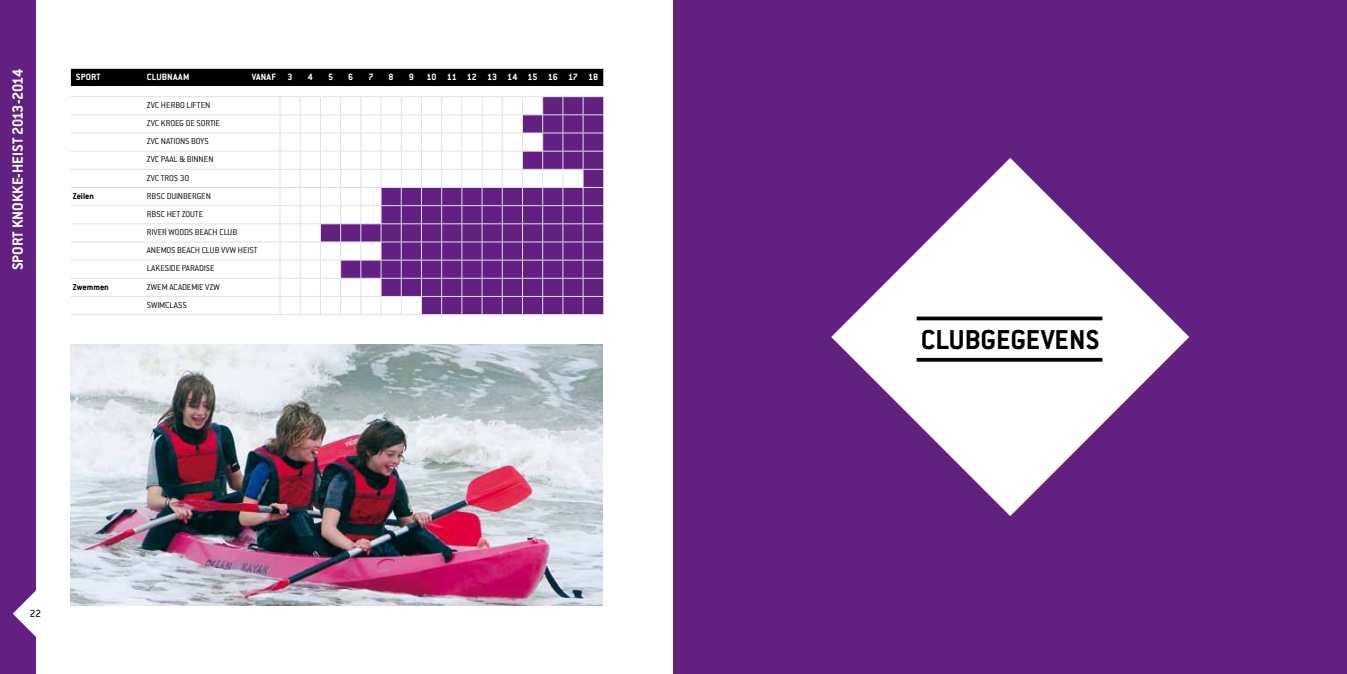
<style>
.page{position:relative;width:1347px;height:674px;background:#fff}
.page>*{position:absolute;margin:0;border:0;box-sizing:border-box;transform-origin:0 0}
.t1{font:700 30px "Conduit ITC Std";color:#000}
.t2{font:700 16.25px "Conduit ITC Std";letter-spacing:-.01em;color:#fff}
.t3{font:11.25px "Conduit ITC Std";color:#000}
.t4{font:700 10px "Conduit ITC Std";letter-spacing:.005em;color:#fff}
.t5{font:300 9.38px/18.1px "Conduit ITC Std";letter-spacing:-.005em;color:#000}
.t6{font:700 9.38px "Conduit ITC Std";color:#000}
</style>
<div class="page">
<div style="left:0;top:0;width:35px;height:673px;background:#622181"></div>
<svg style="left:13px;top:575px;width:76px;height:76px"></svg>
<div style="left:71px;top:69px;width:532px;height:17px;background:#000"></div>
<hr style="left:71px;top:96px;width:71px;height:1px;background:#e5ddec">
<hr style="left:142px;top:96px;width:138px;height:1px;background:#e5ddec">
<hr style="left:71px;top:114px;width:71px;height:1px;background:#e5ddec">
<hr style="left:142px;top:114px;width:138px;height:1px;background:#e5ddec">
<hr style="left:71px;top:133px;width:71px;height:1px;background:#e5ddec">
<hr style="left:142px;top:133px;width:138px;height:1px;background:#e5ddec">
<hr style="left:71px;top:151px;width:71px;height:1px;background:#e5ddec">
<hr style="left:142px;top:151px;width:138px;height:1px;background:#e5ddec">
<hr style="left:71px;top:169px;width:71px;height:1px;background:#e5ddec">
<hr style="left:142px;top:169px;width:138px;height:1px;background:#e5ddec">
<hr style="left:71px;top:187px;width:71px;height:1px;background:#e5ddec">
<hr style="left:142px;top:187px;width:138px;height:1px;background:#e5ddec">
<hr style="left:71px;top:205px;width:71px;height:1px;background:#e5ddec">
<hr style="left:142px;top:205px;width:138px;height:1px;background:#e5ddec">
<hr style="left:71px;top:223px;width:71px;height:1px;background:#e5ddec">
<hr style="left:142px;top:223px;width:138px;height:1px;background:#e5ddec">
<hr style="left:71px;top:241px;width:71px;height:1px;background:#e5ddec">
<hr style="left:142px;top:241px;width:138px;height:1px;background:#e5ddec">
<hr style="left:71px;top:260px;width:71px;height:1px;background:#e5ddec">
<hr style="left:142px;top:260px;width:138px;height:1px;background:#e5ddec">
<hr style="left:71px;top:278px;width:71px;height:1px;background:#e5ddec">
<hr style="left:142px;top:278px;width:138px;height:1px;background:#e5ddec">
<hr style="left:71px;top:296px;width:71px;height:1px;background:#e5ddec">
<hr style="left:142px;top:296px;width:138px;height:1px;background:#e5ddec">
<hr style="left:71px;top:314px;width:71px;height:1px;background:#e5ddec">
<hr style="left:142px;top:314px;width:138px;height:1px;background:#e5ddec">
<svg style="left:280px;top:96px;width:323px;height:219px"></svg>
<div style="left:673px;top:0;width:673px;height:673px;background:#622181"></div>
<svg style="left:831px;top:158px;width:358px;height:358px"></svg>
<svg style="left:916px;top:316px;width:186px;height:4px"></svg>
<hr style="left:916px;top:358px;width:186px;height:3px;background:#000">
<img style="left:71px;top:344px;width:531px;height:261px">
<h2 class="t2" style="left:8px;top:270px;width:203px;rotate:-90deg">SPORT KNOKKE-HEIST 2013-2014</h2>
<p class="t4" style="left:76px;top:71px;width:26px">SPORT</p>
<p class="t4" style="left:147px;top:71px;width:44px">CLUBNAAM</p>
<p class="t4" style="left:252px;top:71px;width:21px">VANAF</p>
<p class="t4" style="left:287px;top:71px;width:7px">3</p>
<p class="t4" style="left:308px;top:71px;width:7px">4</p>
<p class="t4" style="left:328px;top:71px;width:7px">5</p>
<p class="t4" style="left:348px;top:71px;width:7px">6</p>
<p class="t4" style="left:368px;top:71px;width:7px">7</p>
<p class="t4" style="left:388px;top:71px;width:7px">8</p>
<p class="t4" style="left:409px;top:71px;width:7px">9</p>
<p class="t4" style="left:426px;top:71px;width:173px">10 11 12 13 14 15 16 17 18</p>
<p class="t5" style="left:147px;top:96px;width:75px">ZVC HERBO LIFTEN<br>ZVC KROEG DE SORTIE<br>ZVC NATIONS BOYS<br>ZVC PAAL &amp; BINNEN<br>ZVC TROS 30</p>
<p class="t6" style="left:73px;top:190px;width:23px">ZEILEN</p>
<p class="t5" style="left:147px;top:186px;width:112px">RBSC DUINBERGEN<br>RBSC HET ZOUTE<br>RIVER WOODS BEACH CLUB<br>ANEMOS BEACH CLUB VVW HEIST<br>LAKESIDE PARADISE</p>
<p class="t6" style="left:73px;top:281px;width:38px">ZWEMMEN</p>
<p class="t5" style="left:147px;top:277px;width:75px">ZWEM ACADEMIE VZW<br>SWIMCLASS</p>
<p class="t3" style="left:30px;top:606px;width:13px">22</p>
<h1 class="t1" style="left:920px;top:321px;width:178px">CLUBGEGEVENS</h1>
</div>
